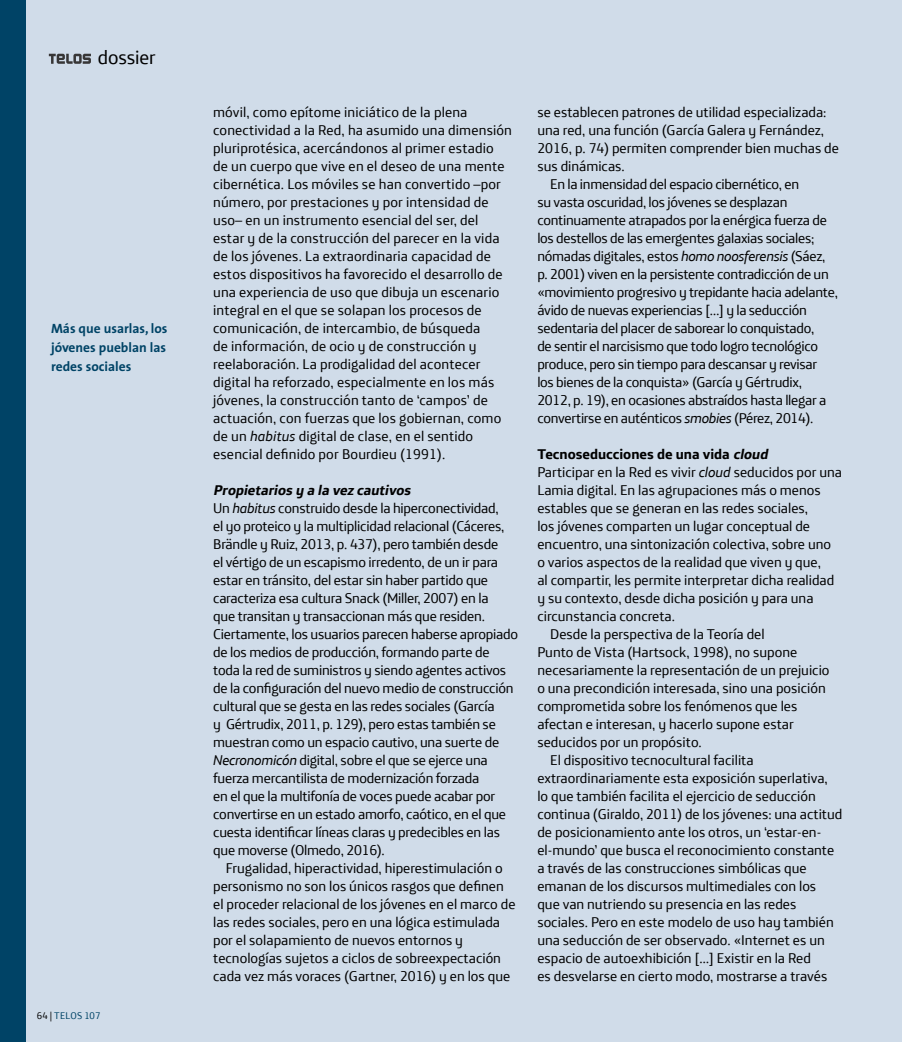
<style>
.page{position:relative;width:902px;height:1042px;background:#fff}
.page>*{position:absolute;margin:0;border:0;box-sizing:border-box;transform-origin:0 0}
.t1{font:19.5px "Telefonica Text";letter-spacing:-.01em;color:#000}
._04_TELOS__plain_tex{font:14.25px/18px "Telefonica Text";color:#000}
._03_TELOS__plain_tex{font:14.25px/18px "Telefonica Text";letter-spacing:-.015em;color:#000}
._04_TELOS__plain_tex-2{font:14.25px/18px "Telefonica Text";letter-spacing:-.02em;color:#000}
._05_TELOS_ladillo_1{font:700 14.25px "Telefonica Text";color:#000}
._05_TELOS_ladillo_2{font:italic 700 14.25px "Telefonica Text";color:#000}
._07_TELOS_texto_al_m{font:700 13.5px/18.8px "The Sans";color:#004366;text-align:justify}
.t2{font:9.75px "Telefonica Text";letter-spacing:.015em;color:#004366}
.s1{color:#000}
.s2{font-style:italic}
</style>
<div class="page">
<div style="left:0;top:0;width:901px;height:1042px;background:#d0dce9"></div>
<div style="left:0;top:0;width:26px;height:1042px;background:#004366"></div>
<svg style="left:49px;top:54px;width:42px;height:10px"></svg>
<h1 class="t1" style="left:98px;top:41px;width:59px">dossier</h1>
<p class="_07_TELOS_texto_al_m" style="left:51px;top:319px;width:118px">Más que usarlas, los jóvenes pueblan las redes sociales</p>
<p class="t2" style="left:37px;top:1007px;width:65px"><span class="s1">64 |</span> TELOS 107</p>
<p class="_04_TELOS__plain_tex" style="left:213px;top:102px;width:300px">móvil, como epítome iniciático de la plena conectividad a la Red, ha asumido una dimensión pluriprotésica, acercándonos al primer estadio de un cuerpo que vive en el deseo de una mente cibernética. Los móviles se han convertido –por número, por prestaciones y por intensidad de uso– en un instrumento esencial del ser, del estar y de la construcción del parecer en la vida de los jóvenes. La extraordinaria capacidad de estos dispositivos ha favorecido el desarrollo de una experiencia de uso que dibuja un escenario integral en el que se solapan los procesos de comunicación, de intercambio, de búsqueda<br>de información, de ocio y de construcción y reelaboración. La prodigalidad del acontecer digital ha reforzado, especialmente en los más jóvenes, la construcción tanto de ‘campos’ de actuación, con fuerzas que los gobiernan, como de un <span class="s2">habitus</span> digital de clase, en el sentido esencial definido por Bourdieu (1991).</p>
<p class="_05_TELOS_ladillo_2" style="left:213px;top:477px;width:203px">Propietariosy a la vezcautivos</p>
<p class="_03_TELOS__plain_tex" style="left:213px;top:498px;width:306px">Un <span class="s2">habitus</span> construido desde la hiperconectividad,<br>el yo proteico y la multiplicidad relacional (Cáceres, Brändle y Ruiz, 2013, p. 437), pero también desde<br>el vértigo de un escapismo irredento, de un ir para estar en tránsito, del estar sin haber partido que caracteriza esa cultura Snack (Miller, 2007) en la<br>que transitan y transaccionan más que residen.<br>Ciertamente, los usuarios parecen haberse apropiado de los medios de producción, formando parte de toda la red de suministros y siendo agentes activos de la configuración del nuevo medio de construcción cultural que se gesta en las redes sociales (García<br>y Gértrudix, 2011, p. 129), pero estas también se muestran como un espacio cautivo, una suerte de <span class="s2">Necronomicón</span> digital, sobre el que se ejerce una fuerza mercantilista de modernización forzada<br>en el que la multifonía de voces puede acabar por convertirse en un estado amorfo, caótico, en el que cuesta identificar líneas claras y predecibles en las que moverse (Olmedo, 2016).</p>
<p class="_04_TELOS__plain_tex" style="left:213px;top:858px;width:304px;text-indent:13px">Frugalidad, hiperactividad, hiperestimulación o personismo no son los únicos rasgos que definen el proceder relacional de los jóvenes en el marco de las redes sociales, pero en una lógica estimulada por el solapamiento de nuevos entornos y tecnologías sujetos a ciclos de sobreexpectación cada vez más voraces (Gartner, 2016) y en los que</p>
<p class="_04_TELOS__plain_tex" style="left:537px;top:102px;width:303px">se establecen patrones de utilidad especializada: una red, una función (García Galera y Fernández, 2016, p. 74) permiten comprender bien muchas de sus dinámicas.</p>
<p class="_04_TELOS__plain_tex-2" style="left:537px;top:174px;width:302px;text-indent:13px">En la inmensidad del espacio cibernético, en<br>su vasta oscuridad, los jóvenes se desplazan continuamente atrapados por la enérgica fuerza de los destellos de las emergentes galaxias sociales; nómadas digitales, estos <span class="s2">homo noosferensis</span> (Sáez, p. 2001) viven en la persistente contradicción de un «movimiento progresivo y trepidante hacia adelante, ávido de nuevas experiencias […] y la seducción sedentaria del placer de saborear lo conquistado,<br>de sentir el narcisismo que todo logro tecnológico produce, pero sin tiempo para descansar y revisar<br>los bienes de la conquista» (García y Gértrudix, 2012, p. 19), en ocasiones abstraídos hasta llegar a convertirse en auténticos <span class="s2">smobies</span> (Pérez, 2014).</p>
<p class="_05_TELOS_ladillo_1" style="left:537px;top:441px;width:236px">Tecnoseducciones de una vida <span class="s2">cloud</span></p>
<p class="_03_TELOS__plain_tex" style="left:537px;top:462px;width:306px">Participar en la Red es vivir <span class="s2">cloud</span> seducidos por una Lamia digital. En las agrupaciones más o menos estables que se generan en las redes sociales,<br>los jóvenes comparten un lugar conceptual de encuentro, una sintonización colectiva, sobre uno o varios aspectos de la realidad que viven y que,<br>al compartir, les permite interpretar dicha realidad y su contexto, desde dicha posición y para una circunstancia concreta.</p>
<p class="_04_TELOS__plain_tex" style="left:537px;top:624px;width:293px;text-indent:13px">Desde la perspectiva de la Teoría del<br>Punto de Vista (Hartsock, 1998), no supone necesariamente la representación de un prejuicio o una precondición interesada, sino una posición comprometida sobre los fenómenos que les afectan e interesan, y hacerlo supone estar seducidos por un propósito.</p>
<p class="_04_TELOS__plain_tex" style="left:537px;top:750px;width:306px;text-indent:13px">El dispositivo tecnocultural facilita extraordinariamente esta exposición superlativa,<br>lo que también facilita el ejercicio de seducción continua (Giraldo, 2011) de los jóvenes: una actitud de posicionamiento ante los otros, un ‘estar-en&shy;el-mundo’ que busca el reconocimiento constante a través de las construcciones simbólicas que emanan de los discursos multimediales con los<br>que van nutriendo su presencia en las redes sociales. Pero en este modelo de uso hay también una seducción de ser observado. «Internet es un espacio de autoexhibición […] Existir en la Red<br>es desvelarse en cierto modo, mostrarse a través</p>
</div>
